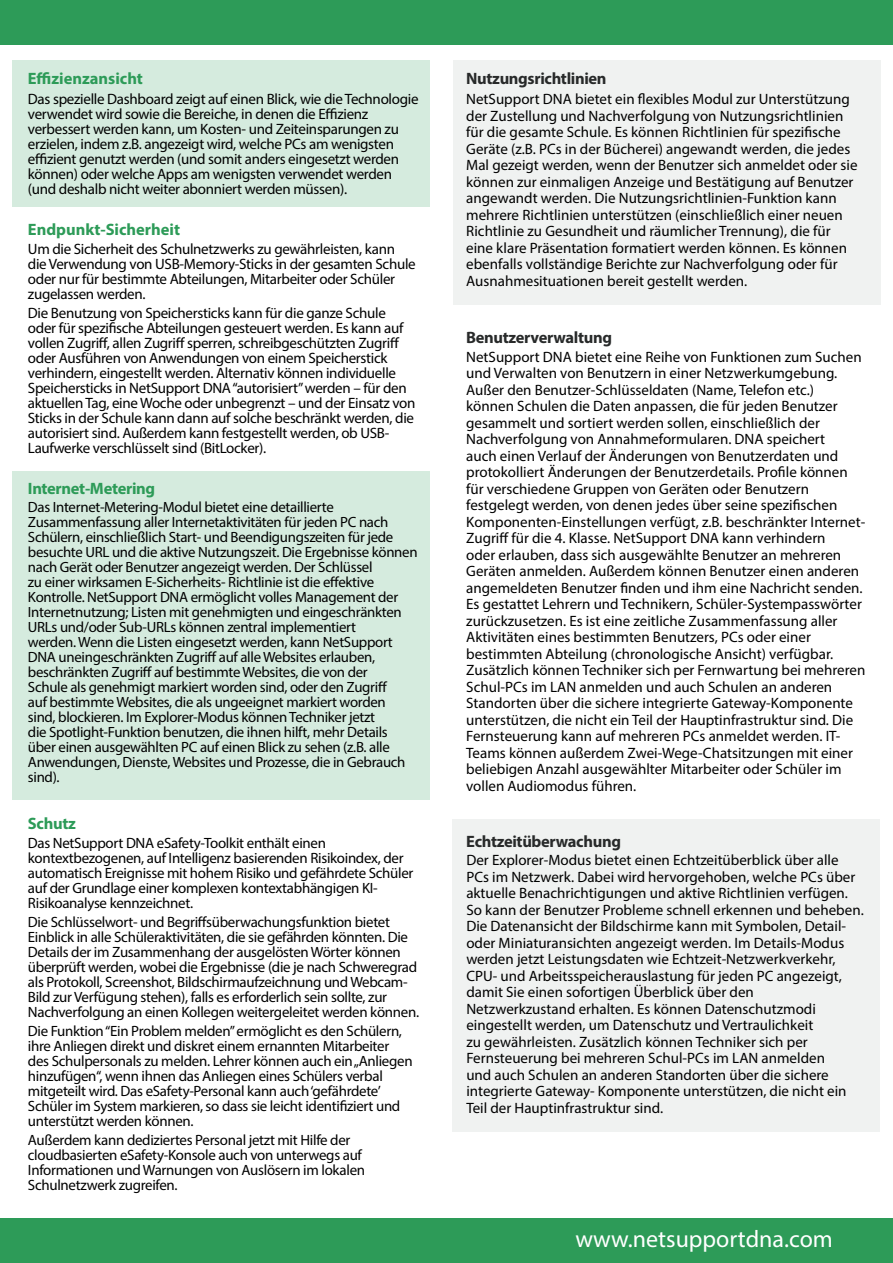
<style>
.page{position:relative;width:893px;height:1263px;background:#fff}
.page>*{position:absolute;margin:0;border:0;box-sizing:border-box;transform-origin:0 0}
.t1{font:24px "Myriad Pro";color:#fff}
.t2{font:700 16.5px "Myriad Pro";letter-spacing:-.02em;color:#282a2a}
.t3{font:700 16.5px "Myriad Pro";color:#2d9b58}
.t4{font:700 16.5px "Myriad Pro";letter-spacing:-.02em;color:#2d9b58}
.t5{font:15px/16.5px "Myriad Pro";color:#000}
.t6{font:15px/15px "Myriad Pro";letter-spacing:-.02em;color:#000}
.t7{font:14.85px/15px "Myriad Pro";letter-spacing:-.02em;color:#000}
</style>
<div class="page">
<div style="left:0;top:0;width:893px;height:45px;background:#2d9b58"></div>
<div style="left:0;top:1218px;width:893px;height:45px;background:#2d9b58"></div>
<div style="left:452px;top:819px;width:427px;height:312px;background:#f0f2f1"></div>
<div style="left:12px;top:471px;width:418px;height:329px;background:#d5ebde"></div>
<div style="left:12px;top:61px;width:418px;height:146px;background:#d5ebde"></div>
<div style="left:453px;top:61px;width:427px;height:244px;background:#f0f2f1"></div>
<p class="t3" style="left:28px;top:68px;width:117px">Effizienzansicht</p>
<p class="t2" style="left:466px;top:68px;width:142px">Nutzungsrichtlinien</p>
<p class="t6" style="left:28px;top:92px;width:392px">Das spezielle Dashboard zeigt auf einen Blick, wie die Technologie verwendet wird sowie die Bereiche, in denen die Effizienz verbessert werden kann, um Kosten- und Zeiteinsparungen zu erzielen, indem z.B. angezeigt wird, welche PCs am wenigsten effizient genutzt werden (und somit anders eingesetzt werden können) oder welche Apps am wenigsten verwendet werden (und deshalb nicht weiter abonniert werden müssen).</p>
<p class="t5" style="left:466px;top:91px;width:393px">NetSupport DNA bietet ein flexibles Modul zur Unterstützung der Zustellung und Nachverfolgung von Nutzungsrichtlinien für die gesamte Schule. Es können Richtlinien für spezifische Geräte (z.B. PCs in der Bücherei) angewandt werden, die jedes Mal gezeigt werden, wenn der Benutzer sich anmeldet oder sie können zur einmaligen Anzeige und Bestätigung auf Benutzer angewandt werden. Die Nutzungsrichtlinien-Funktion kann mehrere Richtlinien unterstützen (einschließlich einer neuen Richtlinie zu Gesundheit und räumlicher Trennung), die für eine klare Präsentation formatiert werden können. Es können ebenfalls vollständige Berichte zur Nachverfolgung oder für Ausnahmesituationen bereit gestellt werden.</p>
<p class="t3" style="left:28px;top:218px;width:154px">Endpunkt-Sicherheit</p>
<p class="t6" style="left:28px;top:241px;width:389px">Um die Sicherheit des Schulnetzwerks zu gewährleisten, kann die Verwendung von USB-Memory-Sticks in der gesamten Schule oder nur für bestimmte Abteilungen, Mitarbeiter oder Schüler zugelassen werden.</p>
<p class="t6" style="left:28px;top:305px;width:389px">Die Benutzung von Speichersticks kann für die ganze Schule oder für spezifische Abteilungen gesteuert werden. Es kann auf vollen Zugriff, allen Zugriff sperren, schreibgeschützten Zugriff oder Ausführen von Anwendungen von einem Speicherstick verhindern, eingestellt werden. Alternativ können individuelle Speichersticks in NetSupport DNA “autorisiert” werden – für den aktuellen Tag, eine Woche oder unbegrenzt – und der Einsatz von Sticks in der Schule kann dann auf solche beschränkt werden, die autorisiert sind. Außerdem kann festgestellt werden, ob USB-Laufwerke verschlüsselt sind (BitLocker).</p>
<p class="t2" style="left:466px;top:327px;width:147px">Benutzerverwaltung</p>
<p class="t5" style="left:466px;top:348px;width:401px">NetSupport DNA bietet eine Reihe von Funktionen zum Suchen und Verwalten von Benutzern in einer Netzwerkumgebung.<br>Außer den Benutzer-Schlüsseldaten (Name, Telefon etc.) können Schulen die Daten anpassen, die für jeden Benutzer gesammelt und sortiert werden sollen, einschließlich der Nachverfolgung von Annahmeformularen. DNA speichert<br>auch einen Verlauf der Änderungen von Benutzerdaten und protokolliert Änderungen der Benutzerdetails. Profile können für verschiedene Gruppen von Geräten oder Benutzern festgelegt werden, von denen jedes über seine spezifischen Komponenten-Einstellungen verfügt, z.B. beschränkter Internet-Zugriff für die 4. Klasse. NetSupport DNA kann verhindern<br>oder erlauben, dass sich ausgewählte Benutzer an mehreren Geräten anmelden. Außerdem können Benutzer einen anderen angemeldeten Benutzer finden und ihm eine Nachricht senden.<br>Es gestattet Lehrern und Technikern, Schüler-Systempasswörter zurückzusetzen. Es ist eine zeitliche Zusammenfassung aller Aktivitäten eines bestimmten Benutzers, PCs oder einer bestimmten Abteilung (chronologische Ansicht) verfügbar.<br>Zusätzlich können Techniker sich per Fernwartung bei mehreren Schul-PCs im LAN anmelden und auch Schulen an anderen Standorten über die sichere integrierte Gateway-Komponente unterstützen, die nicht ein Teil der Hauptinfrastruktur sind. Die Fernsteuerung kann auf mehreren PCs anmeldet werden. IT-Teams können außerdem Zwei-Wege-Chatsitzungen mit einer beliebigen Anzahl ausgewählter Mitarbeiter oder Schüler im vollen Audiomodus führen.</p>
<p class="t4" style="left:28px;top:478px;width:129px">Internet-Metering</p>
<p class="t7" style="left:28px;top:499px;width:391px">Das Internet-Metering-Modul bietet eine detaillierte Zusammenfassung aller Internetaktivitäten für jeden PC nach Schülern, einschließlich Start- und Beendigungszeiten für jede besuchte URL und die aktive Nutzungszeit. Die Ergebnisse können nach Gerät oder Benutzer angezeigt werden. Der Schlüssel<br>zu einer wirksamen E-Sicherheits- Richtlinie ist die effektive Kontrolle. NetSupport DNA ermöglicht volles Management der Internetnutzung; Listen mit genehmigten und eingeschränkten URLs und/oder Sub-URLs können zentral implementiert<br>werden. Wenn die Listen eingesetzt werden, kann NetSupport DNA uneingeschränkten Zugriff auf alle Websites erlauben, beschränkten Zugriff auf bestimmte Websites, die von der<br>Schule als genehmigt markiert worden sind, oder den Zugriff<br>auf bestimmte Websites, die als ungeeignet markiert worden<br>sind, blockieren. Im Explorer-Modus können Techniker jetzt<br>die Spotlight-Funktion benutzen, die ihnen hilft, mehr Details über einen ausgewählten PC auf einen Blick zu sehen (z.B. alle Anwendungen, Dienste, Websites und Prozesse, die in Gebrauch sind).</p>
<p class="t3" style="left:28px;top:812px;width:49px">Schutz</p>
<p class="t7" style="left:28px;top:835px;width:387px">Das NetSupport DNA eSafety-Toolkit enthält einen kontextbezogenen, auf Intelligenz basierenden Risikoindex, der automatisch Ereignisse mit hohem Risiko und gefährdete Schüler auf der Grundlage einer komplexen kontextabhängigen KI-Risikoanalyse kennzeichnet.</p>
<p class="t7" style="left:28px;top:914px;width:393px">Die Schlüsselwort- und Begriffsüberwachungsfunktion bietet Einblick in alle Schüleraktivitäten, die sie gefährden könnten. Die Details der im Zusammenhang der ausgelösten Wörter können überprüft werden, wobei die Ergebnisse (die je nach Schweregrad als Protokoll, Screenshot, Bildschirmaufzeichnung und Webcam-Bild zur Verfügung stehen), falls es erforderlich sein sollte, zur Nachverfolgung an einen Kollegen weitergeleitet werden können.</p>
<p class="t7" style="left:28px;top:1023px;width:386px">Die Funktion “Ein Problem melden” ermöglicht es den Schülern, ihre Anliegen direkt und diskret einem ernannten Mitarbeiter des Schulpersonals zu melden. Lehrer können auch ein „Anliegen hinzufügen“, wenn ihnen das Anliegen eines Schülers verbal mitgeteilt wird. Das eSafety-Personal kann auch ‘gefährdete’ Schüler im System markieren, so dass sie leicht identifiziert und unterstützt werden können.</p>
<p class="t7" style="left:28px;top:1133px;width:339px">Außerdem kann dediziertes Personal jetzt mit Hilfe der cloudbasierten eSafety-Konsole auch von unterwegs auf Informationen und Warnungen von Auslösern im lokalen Schulnetzwerk zugreifen.</p>
<p class="t2" style="left:466px;top:831px;width:156px">Echtzeitüberwachung</p>
<p class="t5" style="left:466px;top:851px;width:399px">Der Explorer-Modus bietet einen Echtzeitüberblick über alle PCs im Netzwerk. Dabei wird hervorgehoben, welche PCs über aktuelle Benachrichtigungen und aktive Richtlinien verfügen.<br>So kann der Benutzer Probleme schnell erkennen und beheben.<br>Die Datenansicht der Bildschirme kann mit Symbolen, Detail&shy;oder Miniaturansichten angezeigt werden. Im Details-Modus werden jetzt Leistungsdaten wie Echtzeit-Netzwerkverkehr, CPU- und Arbeitsspeicherauslastung für jeden PC angezeigt, damit Sie einen sofortigen Überblick über den Netzwerkzustand erhalten. Es können Datenschutzmodi eingestellt werden, um Datenschutz und Vertraulichkeit<br>zu gewährleisten. Zusätzlich können Techniker sich per Fernsteuerung bei mehreren Schul-PCs im LAN anmelden<br>und auch Schulen an anderen Standorten über die sichere integrierte Gateway- Komponente unterstützen, die nicht ein Teil der Hauptinfrastruktur sind.</p>
<h1 class="t1" style="left:575px;top:1224px;width:259px">www.netsupportdna.com</h1>
</div>
